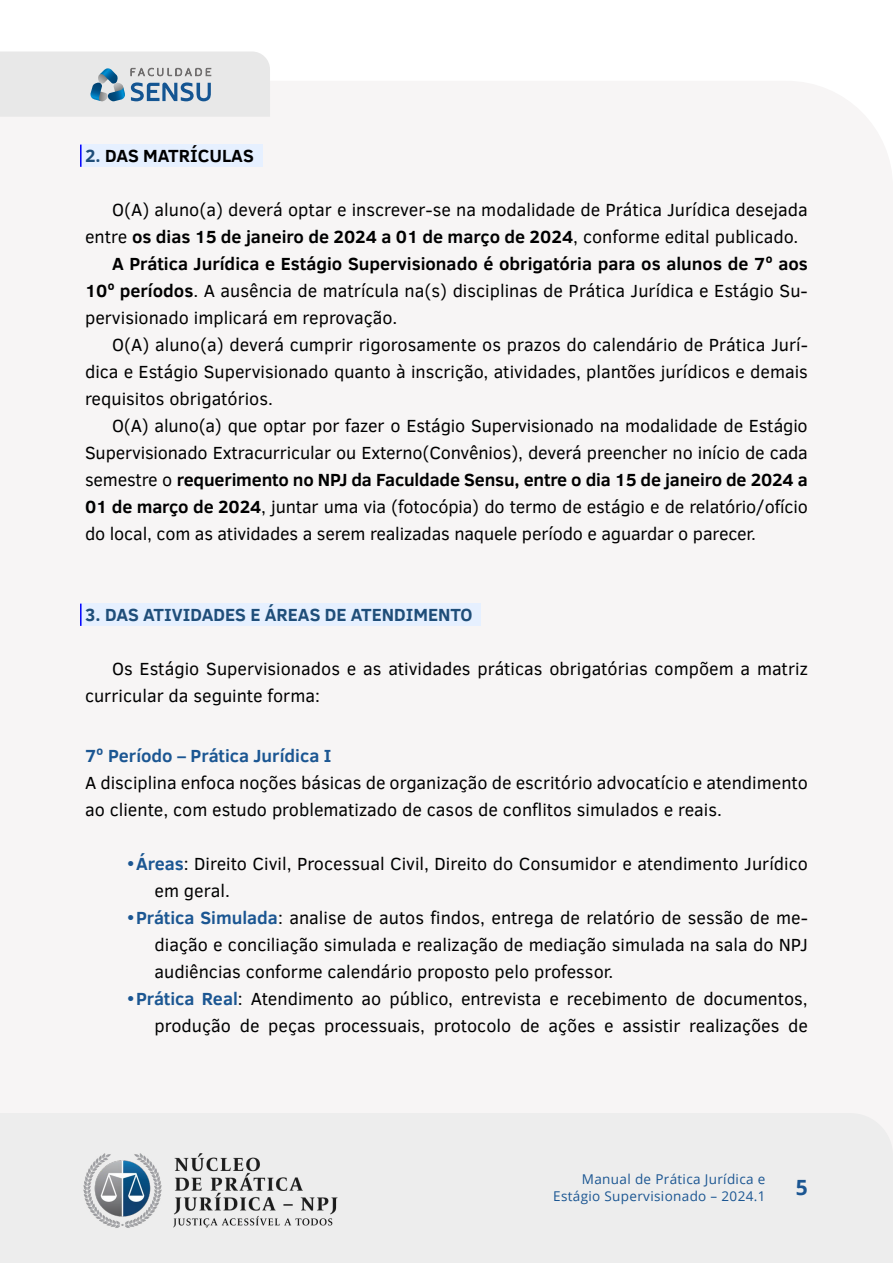
<style>
.page{position:relative;width:893px;height:1263px;background:#fff}
.page>*{position:absolute;margin:0;border:0;box-sizing:border-box;transform-origin:0 0}
.t1{font:700 21px "Open Sans";color:#1b5692}
.t2{font:18px/27px "Clear Sans";color:#000}
.t3{font:700 18px "Clear Sans";color:#000}
.t4{font:700 18px "Clear Sans";color:#1f4e79}
.t5{font:700 18px "Clear Sans";color:#1b5692}
.t6{font:13.5px/16.5px "Open Sans";letter-spacing:.025em;color:#1b5692;text-align:right}
.s1{color:#1f4e79}
.s2{font-weight:400}
.s3{font-weight:700}
.s4{font-weight:700;color:#1b5692}
</style>
<div class="page">
<svg style="left:0;top:51px;width:270px;height:66px;background:#d7dce0"></svg>
<div style="left:0;top:1113px;width:893px;height:150px;background:#ededed"></div>
<img style="left:72px;top:1149px;width:277px;height:84px">
<div style="left:81px;top:145px;width:181px;height:22px;background:#e6f0ff"></div>
<hr style="left:80px;top:145px;width:2px;height:22px;background:#00f">
<div style="left:81px;top:604px;width:400px;height:22px;background:#e6f0ff"></div>
<hr style="left:80px;top:604px;width:2px;height:22px;background:#00f">
<p class="t3" style="left:85px;top:143px;width:170px"><span class="s1">2.</span> DAS MATRÍCULAS</p>
<p class="t2" style="left:112px;top:196px;width:697px">O(A) aluno(a) deverá optar e inscrever-se na modalidade de Prática Jurídica desejada</p>
<p class="t3" style="left:85px;top:224px;width:715px"><span class="s2">entre</span> os dias 15 de janeiro de 2024 a 01 de março de 2024<span class="s2">, conforme edital publicado.</span></p>
<p class="t3" style="left:112px;top:251px;width:697px">A Prática Jurídica e Estágio Supervisionado é obrigatória para os alunos de 7º aos</p>
<p class="t2" style="left:85px;top:277px;width:724px"><span class="s3">10º períodos</span>. A ausência de matrícula na(s) disciplinas de Prática Jurídica e Estágio Su-</p>
<p class="t2" style="left:85px;top:304px;width:314px">pervisionado implicará em reprovação.</p>
<p class="t2" style="left:112px;top:331px;width:697px">O(A) aluno(a) deverá cumprir rigorosamente os prazos do calendário de Prática Jurí-</p>
<p class="t2" style="left:85px;top:358px;width:724px">dica e Estágio Supervisionado quanto à inscrição, atividades, plantões jurídicos e demais</p>
<p class="t2" style="left:85px;top:385px;width:190px">requisitos obrigatórios.</p>
<p class="t2" style="left:112px;top:412px;width:697px">O(A) aluno(a) que optar por fazer o Estágio Supervisionado na modalidade de Estágio</p>
<p class="t2" style="left:85px;top:439px;width:724px">Supervisionado Extracurricular ou Externo(Convênios), deverá preencher no início de cada</p>
<p class="t3" style="left:85px;top:467px;width:724px"><span class="s2">semestre o</span> requerimento no NPJ da Faculdade Sensu, entre o dia 15 de janeiro de 2024 a</p>
<p class="t2" style="left:85px;top:493px;width:724px"><span class="s3">01 de março de 2024</span>, juntar uma via (fotocópia) do termo de estágio e de relatório/ofício</p>
<p class="t2" style="left:85px;top:520px;width:672px">do local, com as atividades a serem realizadas naquele período e aguardar o parecer.</p>
<p class="t4" style="left:85px;top:602px;width:389px">3. DAS ATIVIDADES E ÁREAS DE ATENDIMENTO</p>
<p class="t2" style="left:85px;top:655px;width:724px;text-indent:27px">Os Estágio Supervisionados e as atividades práticas obrigatórias compõem a matriz curricular da seguinte forma:</p>
<p class="t5" style="left:85px;top:742px;width:248px">7º Período – Prática Jurídica I</p>
<p class="t2" style="left:85px;top:769px;width:724px">A disciplina enfoca noções básicas de organização de escritório advocatício e atendimento ao cliente, com estudo problematizado de casos de conflitos simulados e reais.</p>
<p class="t2" style="left:155px;top:850px;width:655px;text-indent:-27px"><span class="s4">•Áreas</span>: Direito Civil, Processual Civil, Direito do Consumidor e atendimento Jurídico em geral.</p>
<p class="t2" style="left:155px;top:904px;width:655px;text-align:justify;text-indent:-27px"><span class="s4">•Prática Simulada</span>: analise de autos findos, entrega de relatório de sessão de me&shy;diação e conciliação simulada e realização de mediação simulada na sala do NPJ audiências conforme calendário proposto pelo professor.</p>
<p class="t2" style="left:128px;top:985px;width:682px;text-align:right"><span class="s4">•Prática Real</span>: Atendimento ao público, entrevista e recebimento de documentos, produção de peças processuais, protocolo de ações e assistir realizações de</p>
<p class="t6" style="left:553px;top:1170px;width:214px">Manual de Prática Jurídica e<br>Estágio Supervisionado – 2024.1</p>
<p class="t1" style="left:796px;top:1173px;width:13px">5</p>
</div>
